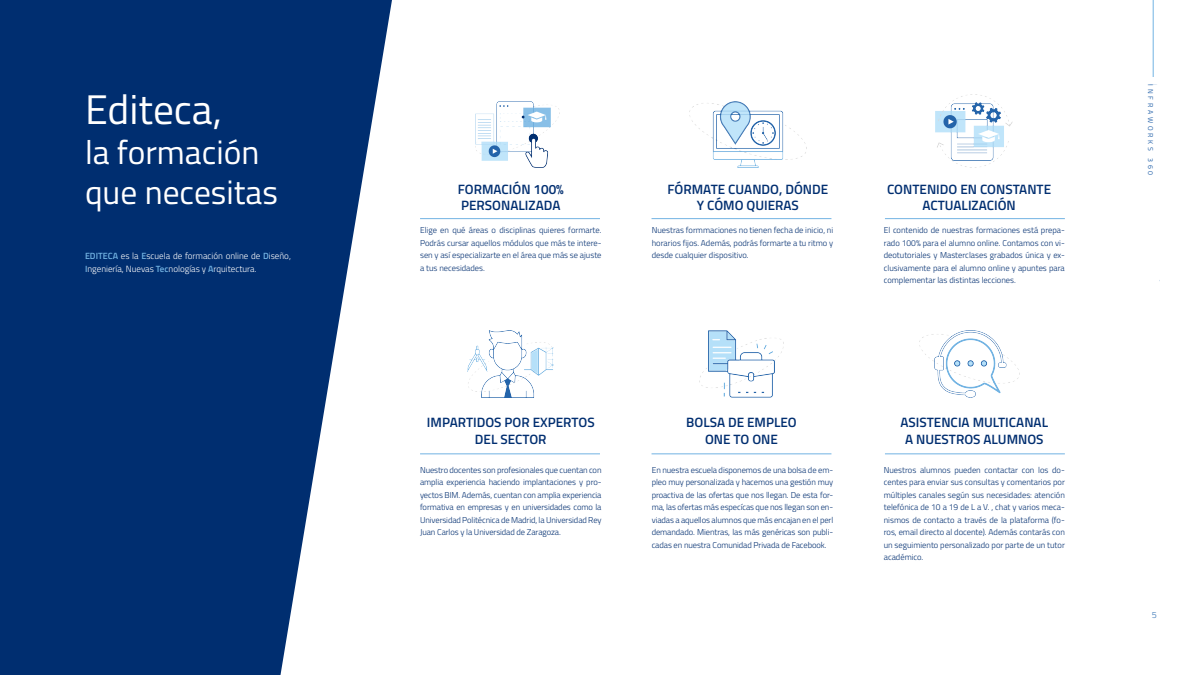
<style>
.page{position:relative;width:1200px;height:675px;background:#fff}
.page>*{position:absolute;margin:0;border:0;box-sizing:border-box;transform-origin:0 0}
.t1{font:41.4px "Titillium Web";color:#fff}
.t2{font:33.5px/40.2px "Titillium Web";color:#fff}
.t3{font:600 13.5px/16.2px "Titillium Web";color:#002e70;text-align:center}
.t4{font:300 9px/12.5px "Titillium Web";color:#fff}
.t5{font:300 9px "Titillium Web";color:#3875b6}
.t6{font:300 8.5px/12.5px "Titillium Web";color:#002e70;text-align:justify}
.t7{font:7px "Titillium Web";letter-spacing:.4em;color:#2764aa}
.s1{font-weight:600;color:#72b3e3}
</style>
<div class="page">
<hr style="left:1153px;top:0;width:1px;height:77px;background:#72b3e3">
<svg style="left:0;top:0;width:392px;height:675px;background:#244b84"></svg>
<img style="left:692px;top:102px;width:114px;height:66px">
<img style="left:468px;top:331px;width:86px;height:66px">
<img style="left:936px;top:95px;width:77px;height:73px">
<img style="left:476px;top:102px;width:84px;height:65px">
<img style="left:699px;top:331px;width:85px;height:66px">
<img style="left:919px;top:331px;width:100px;height:66px">
<hr style="left:420px;top:218px;width:180px;height:1px;background:#72b3e3">
<hr style="left:420px;top:454px;width:180px;height:1px;background:#72b3e3">
<hr style="left:652px;top:218px;width:179px;height:1px;background:#72b3e3">
<hr style="left:652px;top:454px;width:179px;height:1px;background:#72b3e3">
<hr style="left:885px;top:218px;width:180px;height:1px;background:#72b3e3">
<hr style="left:885px;top:454px;width:180px;height:1px;background:#72b3e3">
<h1 class="t1" style="left:85px;top:79px;width:138px">Editeca,</h1>
<h2 class="t2" style="left:85px;top:131px;width:194px">la formación que necesitas</h2>
<p class="t4" style="left:85px;top:249px;width:207px"><span class="s1">EDITECA</span> es la <span class="s1">E</span>scuela de formación online de <span class="s1">D</span>iseño,<br><span class="s1">I</span>ngeniería, Nuevas <span class="s1">Tec</span>nologías y <span class="s1">A</span>rquitectura.</p>
<h3 class="t3" style="left:458px;top:180px;width:108px;text-align:left">FORMACIÓN 100%<br>PERSONALIZADA</h3>
<h3 class="t3" style="left:887px;top:180px;width:166px">CONTENIDO EN CONSTANTE<br>ACTUALIZACIÓN</h3>
<h3 class="t3" style="left:667px;top:180px;width:162px">FÓRMATE CUANDO, DÓNDE<br>Y CÓMO QUIERAS</h3>
<p class="t6" style="left:420px;top:224px;width:183px">Elige en qué áreas o disciplinas quieres formarte.<br>Podrás cursar aquellos módulos que más te intere&shy;sen y así especializarte en el área que más se ajuste a tus necesidades.</p>
<p class="t6" style="left:884px;top:224px;width:183px">El contenido de nuestras formaciones está prepa&shy;rado 100% para el alumno online. Contamos con vi&shy;deotutoriales y Masterclases grabados única y ex&shy;clusivamente para el alumno online y apuntes para complementar las distintas lecciones.</p>
<p class="t6" style="left:652px;top:224px;width:183px">Nuestras formmaciones no tienen fecha de inicio, ni horarios fijos. Además, podrás formarte a tu ritmo y desde cualquier dispositivo.</p>
<h3 class="t3" style="left:686px;top:414px;width:112px">BOLSA DE EMPLEO<br>ONE TO ONE</h3>
<h3 class="t3" style="left:427px;top:414px;width:169px">IMPARTIDOS POR EXPERTOS<br>DEL SECTOR</h3>
<h3 class="t3" style="left:901px;top:414px;width:149px">ASISTENCIA MULTICANAL<br>A NUESTROS ALUMNOS</h3>
<p class="t6" style="left:420px;top:463px;width:183px">Nuestro docentes son profesionales que cuentan con amplia experiencia haciendo implantaciones y pro&shy;yectos BIM. Además, cuentan con amplia experiencia formativa en empresas y en universidades como la Universidad Politécnica de Madrid, la Universidad Rey Juan Carlos y la Universidad de Zaragoza.</p>
<p class="t6" style="left:884px;top:463px;width:183px">Nuestros alumnos pueden contactar con los do&shy;centes para enviar sus consultas y comentarios por múltiples canales según sus necesidades: atención telefónica de 10 a 19 de L a V. , chat y varios meca&shy;nismos de contacto a través de la plataforma (fo&shy;ros, email directo al docente). Además contarás con un seguimiento personalizado por parte de un tutor académico.</p>
<p class="t6" style="left:652px;top:463px;width:183px">En nuestra escuela disponemos de una bolsa de em&shy;pleo muy personalizada y hacemos una gestión muy proactiva de las ofertas que nos llegan. De esta for&shy;ma, las ofertas más especícas que nos llegan son en&shy;viadas a aquellos alumnos que más encajan en el perl demandado. Mientras, las más genéricas son publi&shy;cadas en nuestra Comunidad Privada de Facebook.</p>
<p class="t7" style="left:1156px;top:84px;width:93px;rotate:90deg">INFRAWORKS 360</p>
<p class="t5" style="left:1152px;top:608px;width:7px">5</p>
</div>
